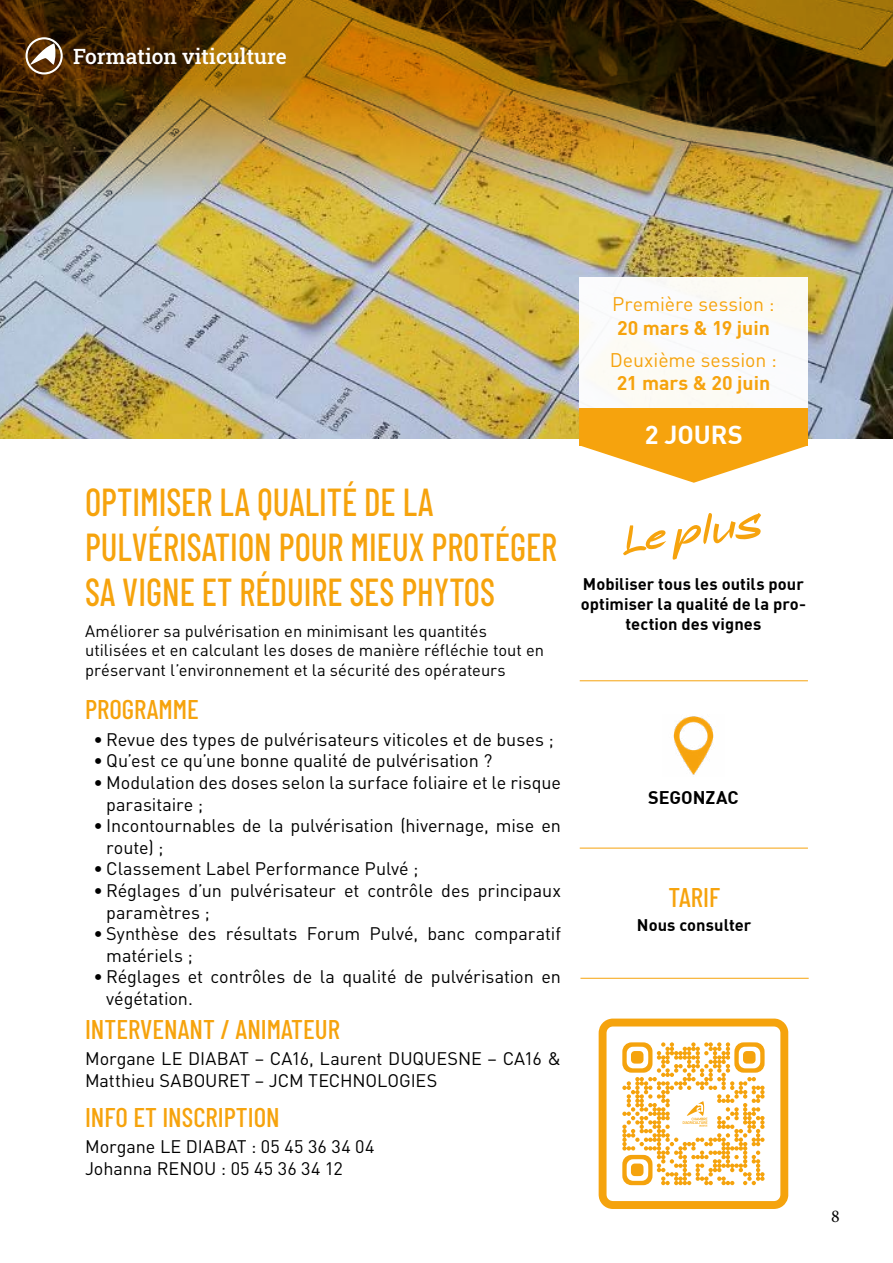
<style>
.page{position:relative;width:893px;height:1263px;background:#fff}
.page>*{position:absolute;margin:0;border:0;box-sizing:border-box;transform-origin:0 0}
.t1{font:45px "a Apa Bedone 1112";color:#f6a30d}
.t2{font:500 39px/45px "Barlow Condensed";color:#f6a30d;scale:.9 1}
.t3{font:500 27px "Barlow Condensed";color:#f6a30d}
.t4{font:700 25.5px "DIN";color:#fff}
.t5{font:21px "Roboto Slab";color:#fff}
.t6{font:19.5px "DINOT";letter-spacing:-.005em;color:#f6a30d}
.t7{font:700 19.5px "DIN";color:#f6a30d}
.t8{font:18px/21.6px "DINOT";letter-spacing:-.005em;color:#000}
.t9{font:700 18px "DIN";letter-spacing:-.005em;color:#000}
.t10{font:18px "Minion Pro";color:#000}
.t11{font:16.5px/19.8px "DINOT";color:#000}
.t12{font:700 16.5px/19.8px "DIN";letter-spacing:.005em;color:#000;text-align:center}
</style>
<div class="page">
<img style="left:0;top:0;width:893px;height:438px">
<hr style="left:580px;top:848px;width:228px;height:1px;background:#f6a30d">
<hr style="left:580px;top:680px;width:228px;height:1px;background:#f6a30d">
<div style="left:26px;top:37px;width:37px;height:37px;border:2px solid #fff;border-radius:50%"></div>
<svg style="left:30px;top:43px;width:25px;height:22px"></svg>
<div style="left:580px;top:408px;width:228px;height:37px;background:#f6a30d"></div>
<div style="left:580px;top:277px;width:228px;height:131px;background:#fff"></div>
<svg style="left:580px;top:445px;width:228px;height:38px"></svg>
<img style="left:673px;top:716px;width:41px;height:59px">
<svg style="left:599px;top:1018px;width:189px;height:191px"></svg>
<hr style="left:580px;top:978px;width:229px;height:1px;background:#f6a30d">
<p class="t5" style="left:73px;top:42px;width:215px">Formation viticulture</p>
<h2 class="t2" style="left:85px;top:476px;width:526px">OPTIMISER LA QUALITÉ DE LA<br>PULVÉRISATION POUR MIEUX PROTÉGER<br>SA VIGNE ET RÉDUIRE SES PHYTOS</h2>
<p class="t11" style="left:85px;top:620px;width:461px">Améliorer sa pulvérisation en minimisant les quantités utilisées et en calculant les doses de manière réfléchie tout en préservant l’environnement et la sécurité des opérateurs</p>
<h3 class="t3" style="left:85px;top:690px;width:115px">PROGRAMME</h3>
<p class="t8" style="left:94px;top:728px;width:462px">• Revue des types de pulvérisateurs viticoles et de buses ;</p>
<p class="t8" style="left:94px;top:750px;width:400px">• Qu’est ce qu’une bonne qualité de pulvérisation ?</p>
<p class="t8" style="left:106px;top:771px;width:456px;text-indent:-13px">• Modulation des doses selon la surface foliaire et le risque parasitaire ;</p>
<p class="t8" style="left:106px;top:815px;width:456px;text-indent:-13px">• Incontournables de la pulvérisation (hivernage, mise en route) ;</p>
<p class="t8" style="left:94px;top:858px;width:327px">• Classement Label Performance Pulvé ;</p>
<p class="t8" style="left:106px;top:879px;width:456px;text-indent:-13px">• Réglages d’un pulvérisateur et contrôle des principaux paramètres ;</p>
<p class="t8" style="left:106px;top:923px;width:456px;text-indent:-13px">• Synthèse des résultats Forum Pulvé, banc comparatif matériels ;</p>
<p class="t8" style="left:106px;top:966px;width:456px;text-indent:-13px">• Réglages et contrôles de la qualité de pulvérisation en végétation.</p>
<h3 class="t3" style="left:85px;top:1010px;width:256px">INTERVENANT / ANIMATEUR</h3>
<p class="t8" style="left:85px;top:1048px;width:477px">Morgane LE DIABAT – CA16, Laurent DUQUESNE – CA16 &amp;<br>Matthieu SABOURET – JCM TECHNOLOGIES</p>
<h3 class="t3" style="left:85px;top:1098px;width:196px">INFO ET INSCRIPTION</h3>
<p class="t8" style="left:85px;top:1136px;width:291px">Morgane LE DIABAT : 05 45 36 34 04<br>Johanna RENOU : 05 45 36 34 12</p>
<p class="t6" style="left:612px;top:292px;width:164px">Première session :</p>
<p class="t7" style="left:617px;top:315px;width:154px">20 mars &amp; 19 juin</p>
<p class="t6" style="left:610px;top:347px;width:169px">Deuxième session :</p>
<p class="t7" style="left:617px;top:370px;width:155px">21 mars &amp; 20 juin</p>
<h3 class="t4" style="left:645px;top:419px;width:100px">2 JOURS</h3>
<h1 class="t1" style="left:622px;top:524px;width:141px;rotate:-8deg">Le plus</h1>
<p class="t12" style="left:581px;top:574px;width:227px">Mobiliser tous les outils pour optimiser la qualité de la pro&shy;tection des vignes</p>
<p class="t9" style="left:648px;top:785px;width:92px">SEGONZAC</p>
<h3 class="t3" style="left:668px;top:878px;width:53px">TARIF</h3>
<p class="t12" style="left:637px;top:914px;width:116px">Nous consulter</p>
<p class="t10" style="left:831px;top:1204px;width:10px">8</p>
</div>
